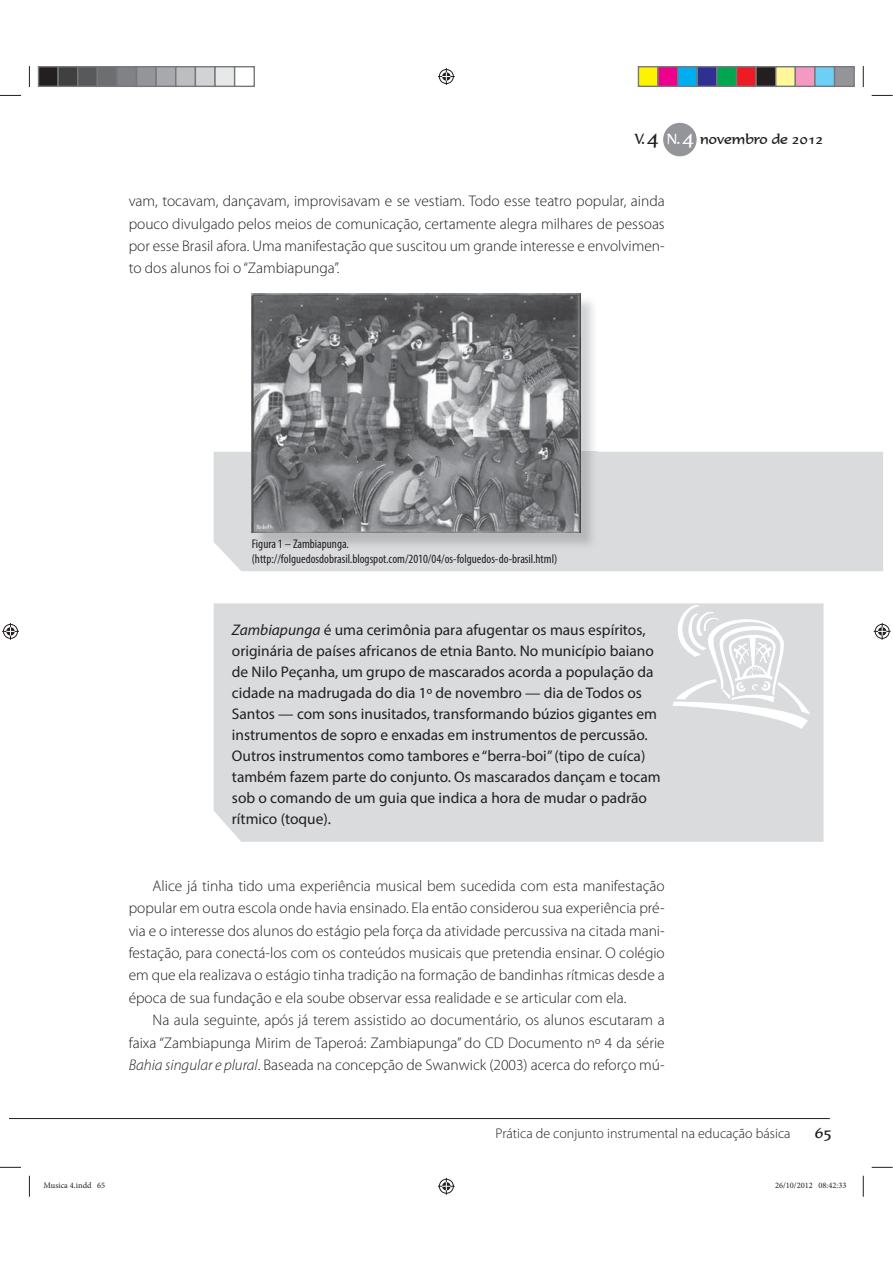
<style>
.page{position:relative;width:893px;height:1263px;background:#fff}
.page>*{position:absolute;margin:0;border:0;box-sizing:border-box;transform-origin:0 0}
.t1{font:300 15.45px/22.4px "Myriad Pro";color:#231f20;text-align:justify}
.t2{font:15.45px/21px "Myriad Pro";color:#231f20}
.t3{font:15.45px "Formal 436 BT";color:#231f20}
.t4{font:300 13.95px "Myriad Pro";color:#231f20}
.t5{font:13.95px "Formal 436 BT";color:#231f20}
.t6{font:condensed 12.6px/15.1px "Myriad Pro";color:#231f20}
.t7{font:8.4px "Minion Pro";color:#231f20}
.s1{font-size:21px}
.s2{color:#fff}
.s3{font-size:21px;color:#fff}
.s4{font-style:italic}
</style>
<div class="page">
<div style="left:214px;top:603px;width:609px;height:239px;background:#d9dbdc"></div>
<div style="left:214px;top:452px;width:669px;height:119px;background:#d9dbdc"></div>
<svg style="left:561px;top:663px;width:9px;height:16px"></svg>
<img style="left:254px;top:296px;width:343px;height:254px">
<img style="left:252px;top:294px;width:328px;height:239px">
<svg style="left:672px;top:605px;width:138px;height:124px"></svg>
<div style="left:663px;top:123px;width:34px;height:33px;background:#939598;border-radius:50%"></div>
<hr style="left:10px;top:1118px;width:820px;height:1px;background:#231f20">
<svg style="left:0;top:95px;width:21px;height:1px"></svg>
<svg style="left:872px;top:95px;width:21px;height:1px"></svg>
<svg style="left:0;top:1167px;width:21px;height:1px"></svg>
<svg style="left:872px;top:1167px;width:21px;height:1px"></svg>
<svg style="left:29px;top:66px;width:1px;height:21px"></svg>
<svg style="left:29px;top:1176px;width:1px;height:21px"></svg>
<svg style="left:863px;top:66px;width:1px;height:21px"></svg>
<svg style="left:863px;top:1176px;width:1px;height:21px"></svg>
<svg style="left:438px;top:68px;width:17px;height:17px"></svg>
<svg style="left:438px;top:1178px;width:17px;height:17px"></svg>
<svg style="left:2px;top:623px;width:17px;height:17px"></svg>
<svg style="left:874px;top:623px;width:16px;height:17px"></svg>
<div style="left:39px;top:67px;width:19px;height:19px;background:#231f20"></div>
<div style="left:38px;top:66px;width:21px;height:21px;border:1px solid #77787b"></div>
<div style="left:58px;top:67px;width:20px;height:19px;background:#404041"></div>
<div style="left:57px;top:66px;width:21px;height:21px;border:1px solid #77787b"></div>
<div style="left:78px;top:67px;width:19px;height:19px;background:#58595b"></div>
<div style="left:77px;top:66px;width:21px;height:21px;border:1px solid #77787b"></div>
<div style="left:97px;top:67px;width:20px;height:19px;background:#6d6e70"></div>
<div style="left:97px;top:66px;width:21px;height:21px;border:1px solid #77787b"></div>
<div style="left:117px;top:67px;width:20px;height:19px;background:#808285"></div>
<div style="left:116px;top:66px;width:21px;height:21px;border:1px solid #77787b"></div>
<div style="left:137px;top:67px;width:19px;height:19px;background:#939598"></div>
<div style="left:136px;top:66px;width:21px;height:21px;border:1px solid #77787b"></div>
<div style="left:156px;top:67px;width:20px;height:19px;background:#a7a9ac"></div>
<div style="left:155px;top:66px;width:21px;height:21px;border:1px solid #77787b"></div>
<div style="left:176px;top:67px;width:19px;height:19px;background:#bcbec0"></div>
<div style="left:175px;top:66px;width:21px;height:21px;border:1px solid #77787b"></div>
<div style="left:195px;top:67px;width:20px;height:19px;background:#d1d3d4"></div>
<div style="left:195px;top:66px;width:21px;height:21px;border:1px solid #77787b"></div>
<div style="left:215px;top:67px;width:20px;height:19px;background:#e7e8e8"></div>
<div style="left:214px;top:66px;width:21px;height:21px;border:1px solid #77787b"></div>
<div style="left:234px;top:66px;width:21px;height:21px;border:1px solid #77787b"></div>
<div style="left:638px;top:67px;width:20px;height:19px;background:#fff200"></div>
<div style="left:638px;top:66px;width:21px;height:21px;border:1px solid #77787b"></div>
<div style="left:658px;top:67px;width:20px;height:19px;background:#ec008c"></div>
<div style="left:657px;top:66px;width:21px;height:21px;border:1px solid #77787b"></div>
<div style="left:678px;top:67px;width:19px;height:19px;background:#00aeef"></div>
<div style="left:677px;top:66px;width:21px;height:21px;border:1px solid #77787b"></div>
<div style="left:697px;top:67px;width:20px;height:19px;background:#2e3092"></div>
<div style="left:696px;top:66px;width:21px;height:21px;border:1px solid #77787b"></div>
<div style="left:717px;top:67px;width:19px;height:19px;background:#00a650"></div>
<div style="left:716px;top:66px;width:21px;height:21px;border:1px solid #77787b"></div>
<div style="left:736px;top:67px;width:20px;height:19px;background:#ed1c24"></div>
<div style="left:736px;top:66px;width:21px;height:21px;border:1px solid #77787b"></div>
<div style="left:756px;top:67px;width:20px;height:19px;background:#231f20"></div>
<div style="left:755px;top:66px;width:21px;height:21px;border:1px solid #77787b"></div>
<div style="left:776px;top:67px;width:19px;height:19px;background:#fff799"></div>
<div style="left:775px;top:66px;width:21px;height:21px;border:1px solid #77787b"></div>
<div style="left:795px;top:67px;width:20px;height:19px;background:#f49ac1"></div>
<div style="left:794px;top:66px;width:22px;height:21px;border:1px solid #77787b"></div>
<div style="left:815px;top:67px;width:19px;height:19px;background:#6dcff6"></div>
<div style="left:814px;top:66px;width:21px;height:21px;border:1px solid #77787b"></div>
<div style="left:834px;top:67px;width:20px;height:19px;background:#939598"></div>
<div style="left:834px;top:66px;width:21px;height:21px;border:1px solid #77787b"></div>
<p class="t5" style="left:635px;top:131px;width:190px">V. <span class="s1">4</span> <span class="s2">N.</span> <span class="s3">4</span> novembro de 2012</p>
<p class="t1" style="left:129px;top:191px;width:537px">vam, tocavam, dançavam, improvisavam e se vestiam. Todo esse teatro popular, ainda pouco divulgado pelos meios de comunicação, certamente alegra milhares de pessoas por esse Brasil afora. Uma manifestação que suscitou um grande interesse e envolvimen&shy;to dos alunos foi o “Zambiapunga”.</p>
<p class="t6" style="left:252px;top:537px;width:307px">Figura 1 – Zambiapunga. (http://folguedosdobrasil.blogspot.com/2010/04/os-folguedos-do-brasil.html)</p>
<p class="t2" style="left:232px;top:620px;width:430px"><span class="s4">Zambiapunga</span> é uma cerimônia para afugentar os maus espíritos, originária de países africanos de etnia Banto. No município baiano de Nilo Peçanha, um grupo de mascarados acorda a população da cidade na madrugada do dia 1º de novembro — dia de Todos os Santos — com sons inusitados, transformando búzios gigantes em instrumentos de sopro e enxadas em instrumentos de percussão.<br>Outros instrumentos como tambores e “berra-boi” (tipo de cuíca) também fazem parte do conjunto. Os mascarados dançam e tocam sob o comando de um guia que indica a hora de mudar o padrão rítmico (toque).</p>
<p class="t1" style="left:129px;top:876px;width:537px;text-indent:24px">Alice já tinha tido uma experiência musical bem sucedida com esta manifestação popular em outra escola onde havia ensinado. Ela então considerou sua experiência pré&shy;via e o interesse dos alunos do estágio pela força da atividade percussiva na citada mani&shy;festação, para conectá-los com os conteúdos musicais que pretendia ensinar. O colégio em que ela realizava o estágio tinha tradição na formação de bandinhas rítmicas desde a época de sua fundação e ela soube observar essa realidade e se articular com ela.</p>
<p class="t1" style="left:129px;top:1010px;width:537px;text-indent:24px">Na aula seguinte, após já terem assistido ao documentário, os alunos escutaram a faixa “Zambiapunga Mirim de Taperoá: Zambiapunga” do CD Documento nº 4 da série <span class="s4">Bahia singular e plural</span>. Baseada na concepção de Swanwick (2003) acerca do reforço mú-</p>
<p class="t4" style="left:496px;top:1128px;width:296px">Prática de conjunto instrumental na educação básica</p>
<p class="t3" style="left:815px;top:1123px;width:19px">65</p>
<p class="t7" style="left:43px;top:1181px;width:63px">Musica 4.indd 65</p>
<p class="t7" style="left:775px;top:1181px;width:73px">26/10/2012 08:42:33</p>
</div>
